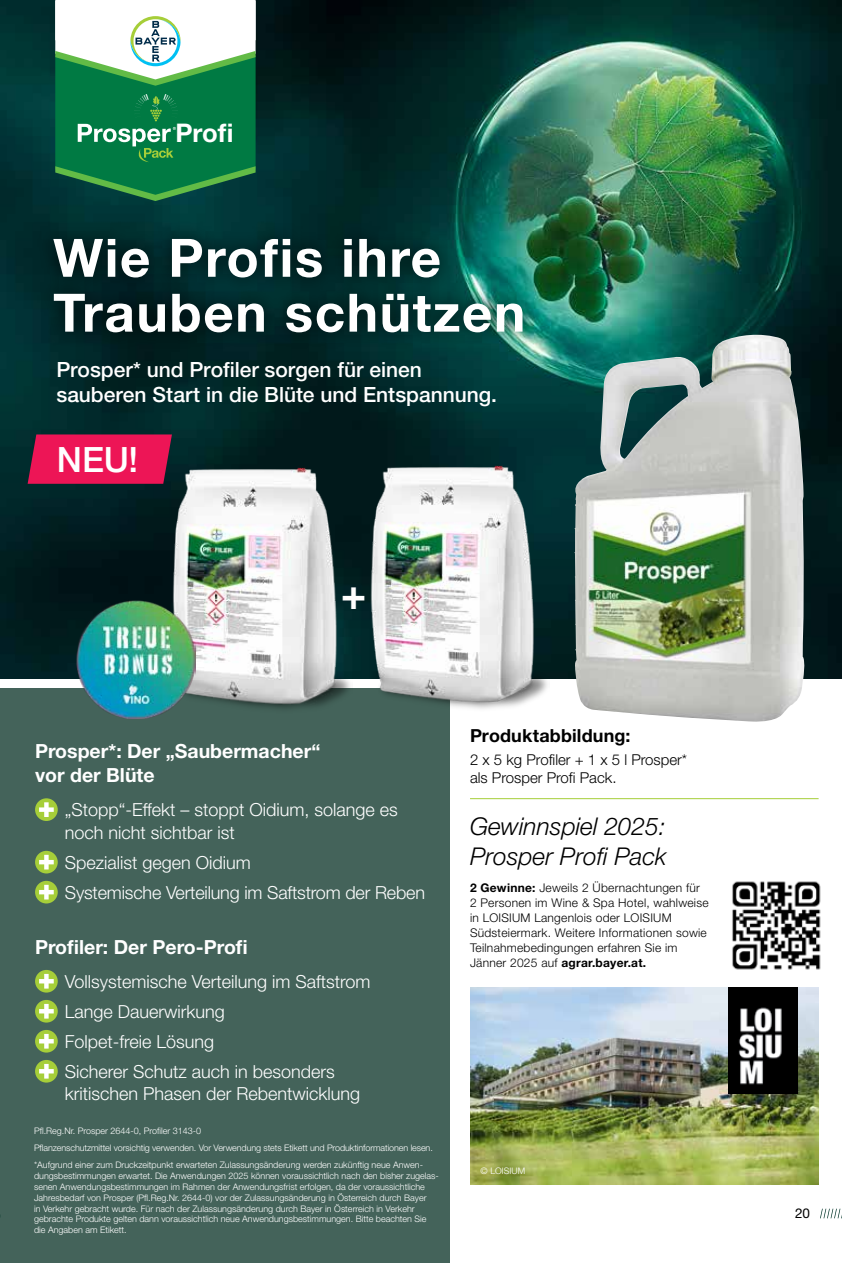
<style>
.page{position:relative;width:842px;height:1263px;background:#fff}
.page>*{position:absolute;margin:0;border:0;box-sizing:border-box;transform-origin:0 0}
.t1{font:700 52.95px/54.9px "Helvetica Neue LT Std";letter-spacing:.03em;color:#fff}
.t2{font:700 42.75px "Helvetica Neue LT Std";color:#fff}
.t3{font:500 34.95px "Helvetica Neue LT Std";color:#fff}
.t4{font:700 25.65px "Helvetica Neue LT Std";color:#fff}
.t5{font:italic 300 24.45px/30px "Helvetica Neue LT Std";color:#000}
.t6{font:500 21px/25.2px "Helvetica Neue LT Std";color:#fff}
.t7{font:700 19.5px/23.4px "Helvetica Neue LT Std";color:#fff}
.t8{font:300 18px/30px "Helvetica Neue LT Std";color:#fff}
.t9{font:700 18px "Helvetica Neue LT Std";letter-spacing:.01em;color:#000}
.t10{font:300 15px/18px "Helvetica Neue LT Std";color:#000}
.t11{font:13.5px "Helvetica Neue LT Std";color:#000}
.t12{font:300 12px/15px "Helvetica Neue LT Std";letter-spacing:.02em;color:#000}
.t13{font:300 9px/10.8px "Helvetica Neue LT Std";color:#fff}
.s1{font-weight:700}
</style>
<div class="page">
<div style="left:0;top:689px;width:450px;height:574px;background:#44635a"></div>
<svg style="left:820px;top:1209px;width:22px;height:9px"></svg>
<img style="left:0;top:0;width:842px;height:678px">
<div style="left:37px;top:221px;width:503px;height:128px;background:#000;opacity:.75"></div>
<svg style="left:55px;top:0;width:201px;height:201px"></svg>
<svg style="left:28px;top:434px;width:144px;height:50px;background:#e11653"></svg>
<img style="left:154px;top:455px;width:198px;height:254px">
<img style="left:352px;top:453px;width:198px;height:256px">
<div style="left:35px;top:798px;width:23px;height:23px;background:#a6ce39;border-radius:50%"></div>
<svg style="left:39px;top:802px;width:15px;height:15px"></svg>
<div style="left:35px;top:851px;width:23px;height:22px;background:#a6ce39;border-radius:50%"></div>
<svg style="left:39px;top:855px;width:15px;height:14px"></svg>
<div style="left:35px;top:881px;width:23px;height:22px;background:#a6ce39;border-radius:50%"></div>
<svg style="left:39px;top:885px;width:15px;height:14px"></svg>
<div style="left:35px;top:970px;width:23px;height:22px;background:#a6ce39;border-radius:50%"></div>
<svg style="left:39px;top:974px;width:15px;height:14px"></svg>
<div style="left:35px;top:1000px;width:23px;height:22px;background:#a6ce39;border-radius:50%"></div>
<svg style="left:39px;top:1004px;width:15px;height:14px"></svg>
<div style="left:35px;top:1030px;width:23px;height:22px;background:#a6ce39;border-radius:50%"></div>
<svg style="left:39px;top:1034px;width:15px;height:14px"></svg>
<div style="left:35px;top:1060px;width:23px;height:22px;background:#a6ce39;border-radius:50%"></div>
<svg style="left:39px;top:1064px;width:15px;height:14px"></svg>
<img style="left:470px;top:988px;width:349px;height:196px">
<img style="left:732px;top:881px;width:89px;height:89px">
<img style="left:728px;top:988px;width:69px;height:105px">
<img style="left:573px;top:335px;width:232px;height:387px">
<img style="left:76px;top:600px;width:119px;height:118px">
<hr style="left:470px;top:798px;width:349px;height:1px;background:#a6ce39">
<h3 class="t4" style="left:175px;top:117px;width:60px">Profi</h3>
<h1 class="t1" style="left:53px;top:229px;width:474px">Wie Profis ihre<br>Trauben schützen</h1>
<h3 class="t6" style="left:56px;top:357px;width:442px">Prosper* und Profiler sorgen für einen sauberen Start in die Blüte und Entspannung.</h3>
<h3 class="t3" style="left:57px;top:438px;width:83px">NEU!</h3>
<h2 class="t2" style="left:341px;top:567px;width:27px">+</h2>
<h3 class="t7" style="left:35px;top:739px;width:287px">Prosper*: Der „Saubermacher“ vor der Blüte</h3>
<h3 class="t8" style="left:65px;top:798px;width:335px;line-height:22.5px">„Stopp“-Effekt – stoppt Oidium, solange es noch nicht sichtbar ist</h3>
<h3 class="t8" style="left:65px;top:847px;width:362px">Spezialist gegen Oidium<br>Systemische Verteilung im Saftstrom der Reben</h3>
<h3 class="t7" style="left:35px;top:935px;width:214px">Profiler: Der Pero-Profi</h3>
<h3 class="t8" style="left:65px;top:966px;width:307px">Vollsystemische Verteilung im Saftstrom<br>Lange Dauerwirkung<br>Folpet-freie Lösung<br>Sicherer Schutz auch in besonders</h3>
<h3 class="t8" style="left:65px;top:1078px;width:297px">kritischen Phasen der Rebentwicklung</h3>
<p class="t13" style="left:34px;top:1122px;width:400px;line-height:16.8px">Pfl.Reg.Nr. Prosper 2644-0, Profiler 3143-0<br>Pflanzenschutzmittel vorsichtig verwenden. Vor Verwendung stets Etikett und Produktinformationen lesen.</p>
<p class="t13" style="left:34px;top:1159px;width:406px">*Aufgrund einer zum Druckzeitpunkt erwarteten Zulassungsänderung werden zukünftig neue Anwen&shy;dungsbestimmungen erwartet. Die Anwendungen 2025 können voraussichtlich nach den bisher zugelas&shy;senen Anwendungsbestimmungen im Rahmen der Anwendungsfrist erfolgen, da der voraussichtliche Jahresbedarf von Prosper (Pfl.Reg.Nr. 2644-0) vor der Zulassungsänderung in Österreich durch Bayer<br>in Verkehr gebracht wurde. Für nach der Zulassungsänderung durch Bayer in Österreich in Verkehr gebrachte Produkte gelten dann voraussichtlich neue Anwendungsbestimmungen. Bitte beachten Sie die Angaben am Etikett.</p>
<h3 class="t9" style="left:470px;top:725px;width:162px">Produktabbildung:</h3>
<h3 class="t10" style="left:470px;top:751px;width:219px">2 x 5 kg Profiler + 1 x 5 l Prosper* als Prosper Profi Pack.</h3>
<h3 class="t5" style="left:470px;top:811px;width:198px">Gewinnspiel 2025:<br>Prosper Profi Pack</h3>
<h3 class="t12" style="left:470px;top:880px;width:240px"><span class="s1">2 Gewinne:</span> Jeweils 2 Übernachtungen für 2 Personen im Wine &amp; Spa Hotel, wahlweise in LOISIUM Langenlois oder LOISIUM Südsteiermark. Weitere Informationen sowie Teilnahmebedingungen erfahren Sie im Jänner 2025 auf <span class="s1">agrar.bayer.at.</span></h3>
<p class="t13" style="left:481px;top:1165px;width:46px">© LOISIUM</p>
<h3 class="t11" style="left:795px;top:1205px;width:17px">20</h3>
</div>
